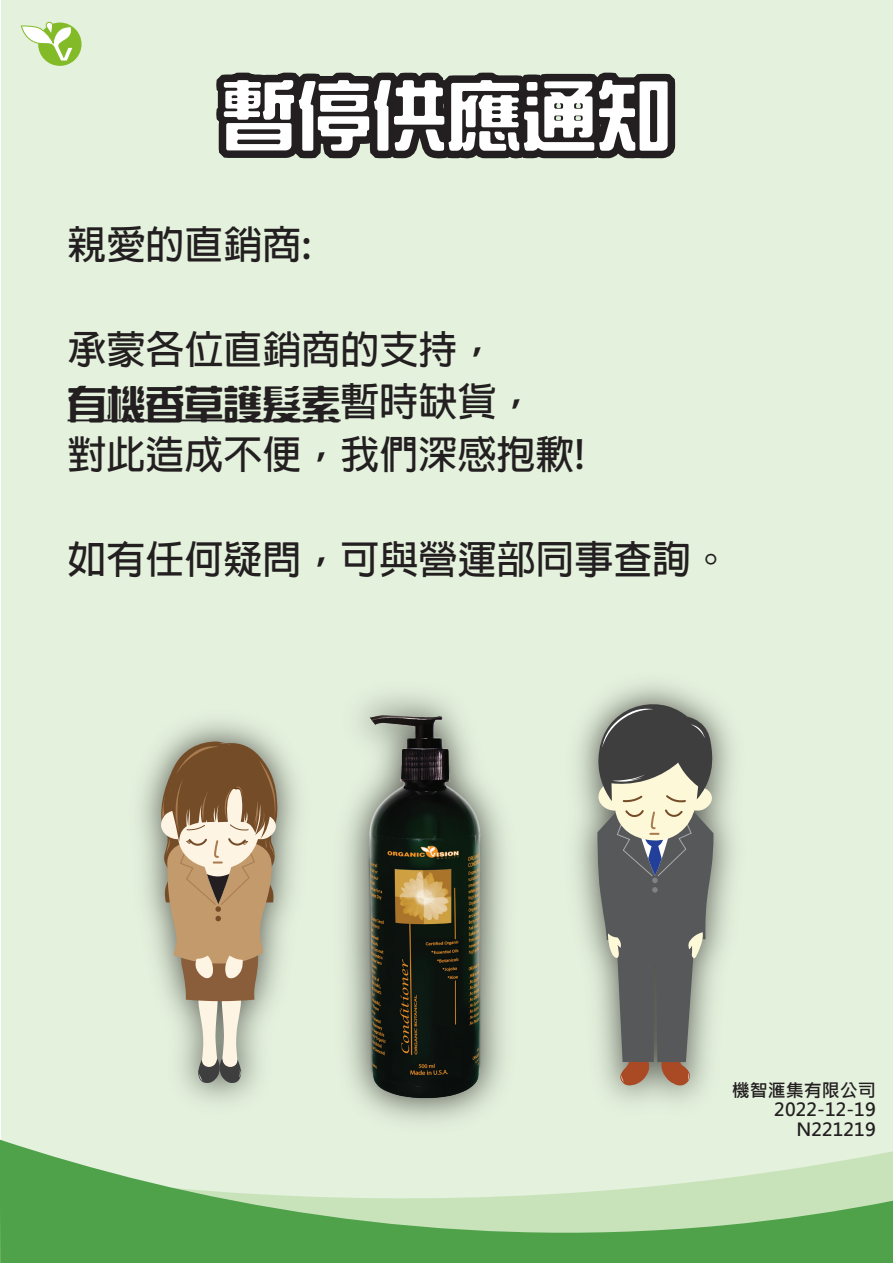
<style>
.page{position:relative;width:893px;height:1263px;background:#fff}
.page>*{position:absolute;margin:0;border:0;box-sizing:border-box;transform-origin:0 0}
.t1{font:75px "Han Wang Zon Yi";color:#fff}
.t2{font:700 39px "Adobe Fan Heiti Std";color:#231f20}
.t3{font:39px "Han Wang Zon Yi";color:#231f20}
.t4{font:700 18px/19.5px "Microsoft Jheng Hei";color:#231f20;text-align:right}
.s1{font-family:"Adobe Fan Heiti Std";font-weight:700}
</style>
<div class="page">
<div style="left:1px;top:0;width:892px;height:1262px;background:#e4f1dd"></div>
<svg style="left:0;top:1139px;width:893px;height:124px"></svg>
<img style="left:323px;top:1139px;width:204px;height:5px">
<img style="left:345px;top:695px;width:160px;height:426px">
<svg style="left:159px;top:738px;width:119px;height:345px;background:#b5a488"></svg>
<svg style="left:597px;top:701px;width:117px;height:386px;background:#81817a"></svg>
<hr style="left:68px;top:419px;width:273px;height:2px;background:#231f20">
<svg style="left:216px;top:72px;width:460px;height:87px;background:#302d2d"></svg>
<div style="left:38px;top:23px;width:44px;height:43px;background:#82bb27;border-radius:50%"></div>
<svg style="left:20px;top:21px;width:55px;height:41px"></svg>
<h1 class="t1" style="left:221px;top:78px;width:451px">暫停供應通知</h1>
<p class="t2" style="left:68px;top:221px;width:245px">親愛的直銷商:</p>
<p class="t2" style="left:68px;top:326px;width:430px">承蒙各位直銷商的支持，</p>
<p class="t3" style="left:68px;top:385px;width:469px">有機香草護髮素<span class="s1">暫時缺貨，</span></p>
<p class="t2" style="left:68px;top:431px;width:519px">對此造成不便，我們深感抱歉!</p>
<p class="t2" style="left:68px;top:536px;width:664px">如有任何疑問，可與營運部同事查詢。</p>
<p class="t4" style="left:732px;top:1080px;width:146px">機智滙集有限公司<br>2022-12-19<br>N221219</p>
</div>
